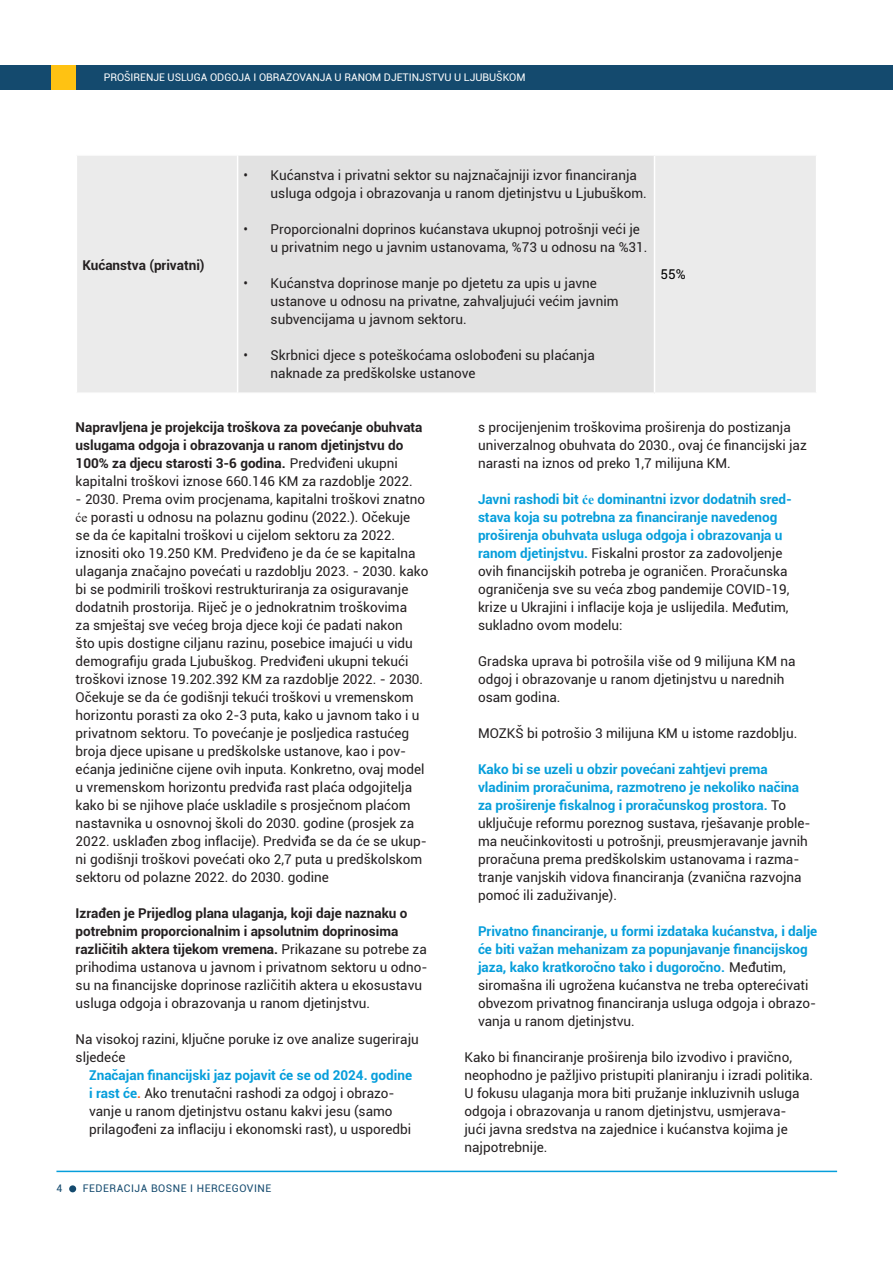
<style>
.page{position:relative;width:893px;height:1263px;background:#fff}
.page>*{position:absolute;margin:0;border:0;box-sizing:border-box;transform-origin:0 0}
.Copy{font:13.5px/18px "Roboto";color:#231f20}
.Copy-2{font:700 13.5px/18px "Roboto";color:#069edb}
.Copy-3{font:700 13.5px/18px "Roboto";color:#231f20}
.t1{font:13.5px "Roboto";color:#000}
.t2{font:10.5px "Roboto";color:#fff}
.t3{font:10.5px "Roboto";letter-spacing:.05em;color:#144a6e}
.s1{font-weight:400}
.s2{font-family:"Times New Roman"}
.s3{font-weight:700}
.s4{font-weight:700;color:#069edb}
.s5{font-weight:700;color:#f2672b}
.s6{font-family:"Times New Roman";font-weight:700;color:#069edb}
.s7{font-weight:400;color:#231f20}
</style>
<div class="page">
<div style="left:0;top:65px;width:893px;height:24px;background:#144a6e"></div>
<hr style="left:56px;top:1171px;width:781px;height:1px;background:#069edb">
<div style="left:69px;top:1185px;width:7px;height:7px;background:#144a6e;border-radius:50%"></div>
<div style="left:51px;top:65px;width:24px;height:24px;background:#ffc212"></div>
<div style="left:77px;top:156px;width:739px;height:236px;background:#ebebeb"></div>
<div style="left:238px;top:155px;width:416px;height:238px;background:#e2e2e2"></div>
<hr style="left:238px;top:154px;width:416px;height:2px;background:#fff">
<hr style="left:237px;top:156px;width:1px;height:236px;background:#fff">
<hr style="left:654px;top:156px;width:1px;height:236px;background:#fff">
<hr style="left:238px;top:392px;width:416px;height:2px;background:#fff">
<p class="t2" style="left:104px;top:70px;width:423px">PROŠIRENJE USLUGA ODGOJA I OBRAZOVANJA U RANOM DJETINJSTVU U LJUBUŠKOM</p>
<p class="Copy-3" style="left:82px;top:256px;width:124px">Kućanstva (privatni)</p>
<p class="Copy" style="left:271px;top:166px;width:378px;text-indent:-27px">• Kućanstva i privatni sektor su najznačajniji izvor financiranja usluga odgoja i obrazovanja u ranom djetinjstvu u Ljubuškom.</p>
<p class="Copy" style="left:271px;top:220px;width:378px;text-indent:-27px">• Proporcionalni doprinos kućanstava ukupnoj potrošnji veći je u privatnim nego u javnim ustanovama, %73 u odnosu na %31.</p>
<p class="Copy" style="left:271px;top:274px;width:349px;text-indent:-27px">• Kućanstva doprinose manje po djetetu za upis u javne ustanove u odnosu na privatne, zahvaljujući većim javnim subvencijama u javnom sektoru.</p>
<p class="Copy" style="left:271px;top:346px;width:326px;text-indent:-27px">• Skrbnici djece s poteškoćama oslobođeni su plaćanja naknade za predškolske ustanove</p>
<p class="t1" style="left:660px;top:265px;width:27px">55%</p>
<p class="Copy-3" style="left:76px;top:418px;width:348px">Napravljena je projekcija troškova za povećanje obuhvata uslugama odgoja i obrazovanja u ranom djetinjstvu do 100% za djecu starosti 3-6 godina. <span class="s1">Predviđeni ukupni kapitalni troškovi iznose 660.146 KM za razdoblje 2022.</span></p>
<p class="Copy" style="left:76px;top:490px;width:354px">- 2030. Prema ovim procjenama, kapitalni troškovi znatno <span class="s2">će</span> porasti u odnosu na polaznu godinu (2022.). Očekuje<br>se da će kapitalni troškovi u cijelom sektoru za 2022. iznositi oko 19.250 KM. Predviđeno je da će se kapitalna ulaganja značajno povećati u razdoblju 2023. - 2030. kako bi se podmirili troškovi restrukturiranja za osiguravanje dodatnih prostorija. Riječ je o jednokratnim troškovima<br>za smještaj sve većeg broja djece koji će padati nakon<br>što upis dostigne ciljanu razinu, posebice imajući u vidu demografiju grada Ljubuškog. Predviđeni ukupni tekući troškovi iznose 19.202.392 KM za razdoblje 2022. - 2030.<br>Očekuje se da će godišnji tekući troškovi u vremenskom horizontu porasti za oko 2-3 puta, kako u javnom tako i u privatnom sektoru. To povećanje je posljedica rastućeg broja djece upisane u predškolske ustanove, kao i pov&shy;ećanja jedinične cijene ovih inputa. Konkretno, ovaj model u vremenskom horizontu predviđa rast plaća odgojitelja kako bi se njihove plaće uskladile s prosječnom plaćom nastavnika u osnovnoj školi do 2030. godine (prosjek za 2022. usklađen zbog inflacije). Predviđa se da će se ukup&shy;ni godišnji troškovi povećati oko 2,7 puta u predškolskom sektoru od polazne 2022. do 2030. godine</p>
<p class="Copy" style="left:76px;top:904px;width:353px"><span class="s3">Izrađen je Prijedlog plana ulaganja, koji daje naznaku o potrebnim proporcionalnim i apsolutnim doprinosima različitih aktera tijekom vremena.</span> Prikazane su potrebe za prihodima ustanova u javnom i privatnom sektoru u odno&shy;su na financijske doprinose različitih aktera u ekosustavu usluga odgoja i obrazovanja u ranom djetinjstvu.</p>
<p class="Copy" style="left:76px;top:1030px;width:345px">Na visokoj razini, ključne poruke iz ove analize sugeriraju sljedeće</p>
<p class="Copy" style="left:89px;top:1066px;width:324px"><span class="s4">Značajan financijski jaz pojavit će se od 2024. godine i rast će</span><span class="s5">.</span> Ako trenutačni rashodi za odgoj i obrazo&shy;vanje u ranom djetinjstvu ostanu kakvi jesu (samo prilagođeni za inflaciju i ekonomski rast), u usporedbi</p>
<p class="t3" style="left:56px;top:1181px;width:7px">4</p>
<p class="t3" style="left:83px;top:1181px;width:190px">FEDERACIJA BOSNE I HERCEGOVINE</p>
<p class="Copy" style="left:478px;top:418px;width:330px">s procijenjenim troškovima proširenja do postizanja univerzalnog obuhvata do 2030., ovaj će financijski jaz narasti na iznos od preko 1,7 milijuna KM.</p>
<p class="Copy" style="left:478px;top:490px;width:316px"><span class="s4">Javni rashodi bit</span> <span class="s6">će</span> <span class="s4">dominantni izvor dodatnih sred&shy;stava koja su potrebna za financiranje navedenog proširenja obuhvata usluga odgoja i obrazovanja u ranom djetinjstvu.</span> Fiskalni prostor za zadovoljenje ovih financijskih potreba je ograničen. Proračunska ograničenja sve su veća zbog pandemije COVID-19, krize u Ukrajini i inflacije koja je uslijedila. Međutim, sukladno ovom modelu:</p>
<p class="Copy" style="left:478px;top:652px;width:319px">Gradska uprava bi potrošila više od 9 milijuna KM na odgoj i obrazovanje u ranom djetinjstvu u narednih osam godina.</p>
<p class="Copy" style="left:478px;top:724px;width:321px">MOZKŠ bi potrošio 3 milijuna KM u istome razdoblju.</p>
<p class="Copy" style="left:478px;top:760px;width:334px"><span class="s4">Kako bi se uzeli u obzir povećani zahtjevi prema vladinim proračunima, razmotreno je nekoliko načina za proširenje fiskalnog i proračunskog prostora.</span> To uključuje reformu poreznog sustava, rješavanje proble&shy;ma neučinkovitosti u potrošnji, preusmjeravanje javnih proračuna prema predškolskim ustanovama i razma&shy;tranje vanjskih vidova financiranja (zvanična razvojna pomoć ili zaduživanje).</p>
<p class="Copy-2" style="left:478px;top:922px;width:341px">Privatno financiranje, u formi izdataka kućanstva, i dalje će biti važan mehanizam za popunjavanje financijskog jaza, kako kratkoročno tako i dugoročno. <span class="s7">Međutim, siromašna ili ugrožena kućanstva ne treba opterećivati obvezom privatnog financiranja usluga odgoja i obrazo&shy;vanja u ranom djetinjstvu.</span></p>
<p class="Copy" style="left:464px;top:1048px;width:350px">Kako bi financiranje proširenja bilo izvodivo i pravično, neophodno je pažljivo pristupiti planiranju i izradi politika.<br>U fokusu ulaganja mora biti pružanje inkluzivnih usluga odgoja i obrazovanja u ranom djetinjstvu, usmjerava-<br>jući javna sredstva na zajednice i kućanstva kojima je najpotrebnije.</p>
</div>
